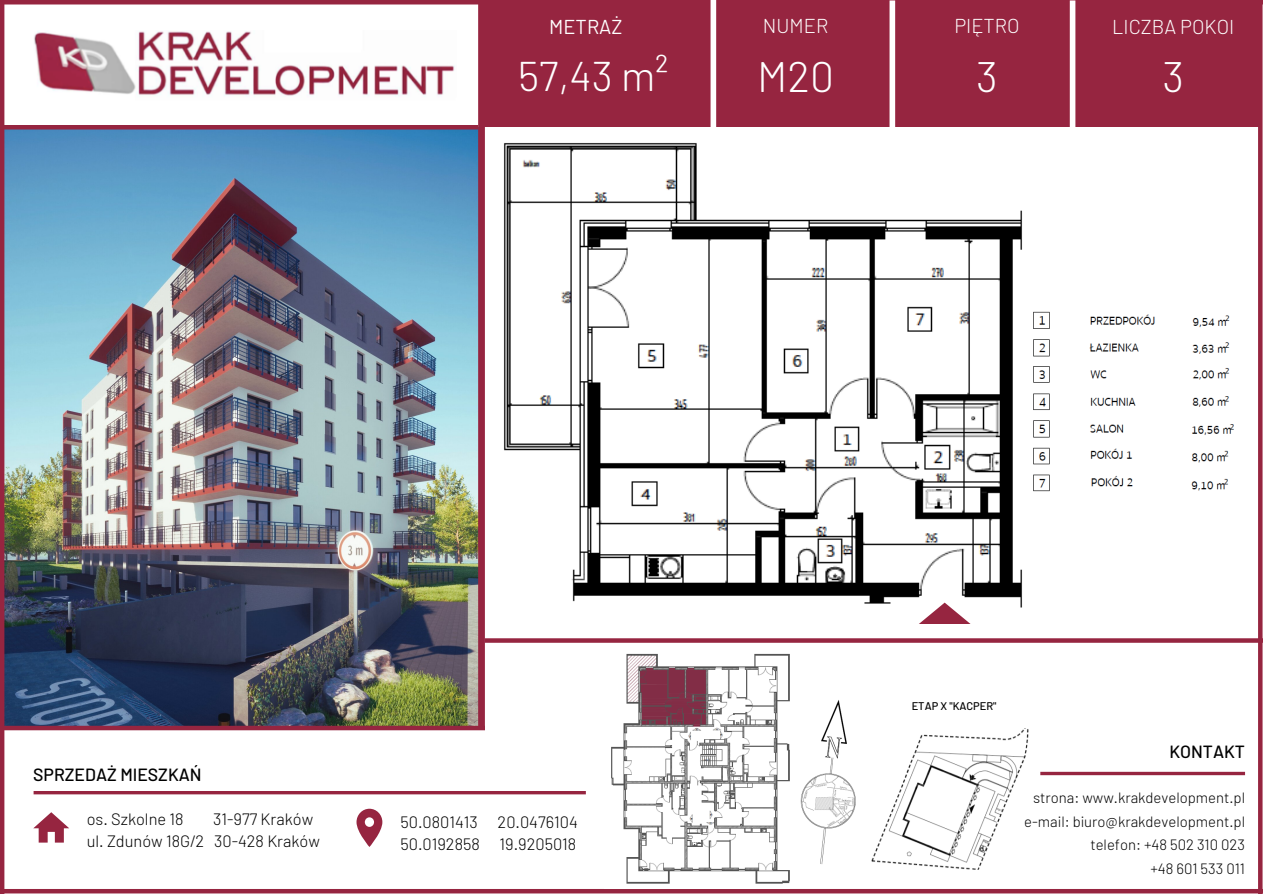
<style>
.page{position:relative;width:1263px;height:894px;background:#fff}
.page>*{position:absolute;margin:0;border:0;box-sizing:border-box;transform-origin:0 0}
.t1{font:300 42.6px "Barlow";color:#fff}
.t2{font:300 41.4px "Barlow";color:#fff}
.t3{font:300 20.1px "Barlow";color:#fff}
.t4{font:20.1px "Barlow";color:#fff}
.t5{font:500 17.7px "Barlow";color:#000}
.t6{font:500 17.55px "Barlow";color:#000}
.t7{font:300 16.35px "Barlow";color:#000}
.t8{font:300 14.85px "Barlow";color:#000}
.t9{font:500 11.1px "Barlow";color:#000}
</style>
<div class="page">
<img style="left:34px;top:31px;width:421px;height:66px">
<img style="left:871px;top:728px;width:158px;height:141px">
<img style="left:800px;top:700px;width:56px;height:164px">
<div style="left:482px;top:2px;width:778px;height:125px;background:#962540"></div>
<div style="left:0;top:888px;width:1263px;height:5px;background:#962540"></div>
<hr style="left:2px;top:0;width:1261px;height:4px;background:#962540">
<svg style="left:1258px;top:4px;width:4px;height:885px;background:#972842"></svg>
<img style="left:4px;top:129px;width:474px;height:596px">
<hr style="left:0;top:0;width:4px;height:893px;background:#962540">
<div style="left:478px;top:0;width:7px;height:727px;background:#962540"></div>
<img style="left:504px;top:143px;width:518px;height:465px">
<div style="left:889px;top:0;width:6px;height:167px;background:#fff"></div>
<div style="left:1070px;top:0;width:5px;height:167px;background:#fff"></div>
<div style="left:710px;top:0;width:6px;height:161px;background:#fff"></div>
<hr style="left:34px;top:791px;width:552px;height:3px;background:#962540">
<svg style="left:33px;top:812px;width:36px;height:30px"></svg>
<svg style="left:356px;top:808px;width:26px;height:38px"></svg>
<svg style="left:1040px;top:771px;width:205px;height:4px"></svg>
<div style="left:0;top:725px;width:485px;height:5px;background:#962540"></div>
<hr style="left:0;top:125px;width:478px;height:4px;background:#962540">
<svg style="left:485px;top:638px;width:778px;height:4px;background:#9d334d"></svg>
<img style="left:1033px;top:311px;width:201px;height:181px">
<svg style="left:919px;top:602px;width:51px;height:21px"></svg>
<img style="left:611px;top:653px;width:178px;height:231px">
<p class="t4" style="left:549px;top:14px;width:75px">METRAŻ</p>
<p class="t3" style="left:763px;top:13px;width:67px">NUMER</p>
<p class="t1" style="left:757px;top:49px;width:78px">M20</p>
<p class="t2" style="left:518px;top:50px;width:152px">57,43 m²</p>
<p class="t3" style="left:954px;top:13px;width:67px">PIĘTRO</p>
<p class="t3" style="left:1112px;top:14px;width:124px">LICZBA POKOI</p>
<p class="t1" style="left:976px;top:49px;width:23px">3</p>
<p class="t1" style="left:1162px;top:49px;width:23px">3</p>
<p class="t5" style="left:33px;top:762px;width:170px">SPRZEDAŻ MIESZKAŃ</p>
<p class="t7" style="left:87px;top:808px;width:98px">os. Szkolne 18</p>
<p class="t7" style="left:213px;top:808px;width:102px">31-977 Kraków</p>
<p class="t7" style="left:87px;top:830px;width:235px">ul. Zdunów 18G/2 30-428 Kraków</p>
<p class="t7" style="left:400px;top:811px;width:179px">50.0801413 20.0476104</p>
<p class="t7" style="left:400px;top:833px;width:177px">50.0192858 19.9205018</p>
<p class="t9" style="left:912px;top:699px;width:86px">ETAP X "KACPER"</p>
<p class="t6" style="left:1169px;top:740px;width:77px">KONTAKT</p>
<p class="t8" style="left:1033px;top:788px;width:213px">strona: www.krakdevelopment.pl</p>
<p class="t8" style="left:1024px;top:811px;width:222px">e-mail: biuro@krakdevelopment.pl</p>
<p class="t8" style="left:1090px;top:835px;width:156px">telefon: +48 502 310 023</p>
<p class="t8" style="left:1150px;top:858px;width:96px">+48 601 533 011</p>
</div>
